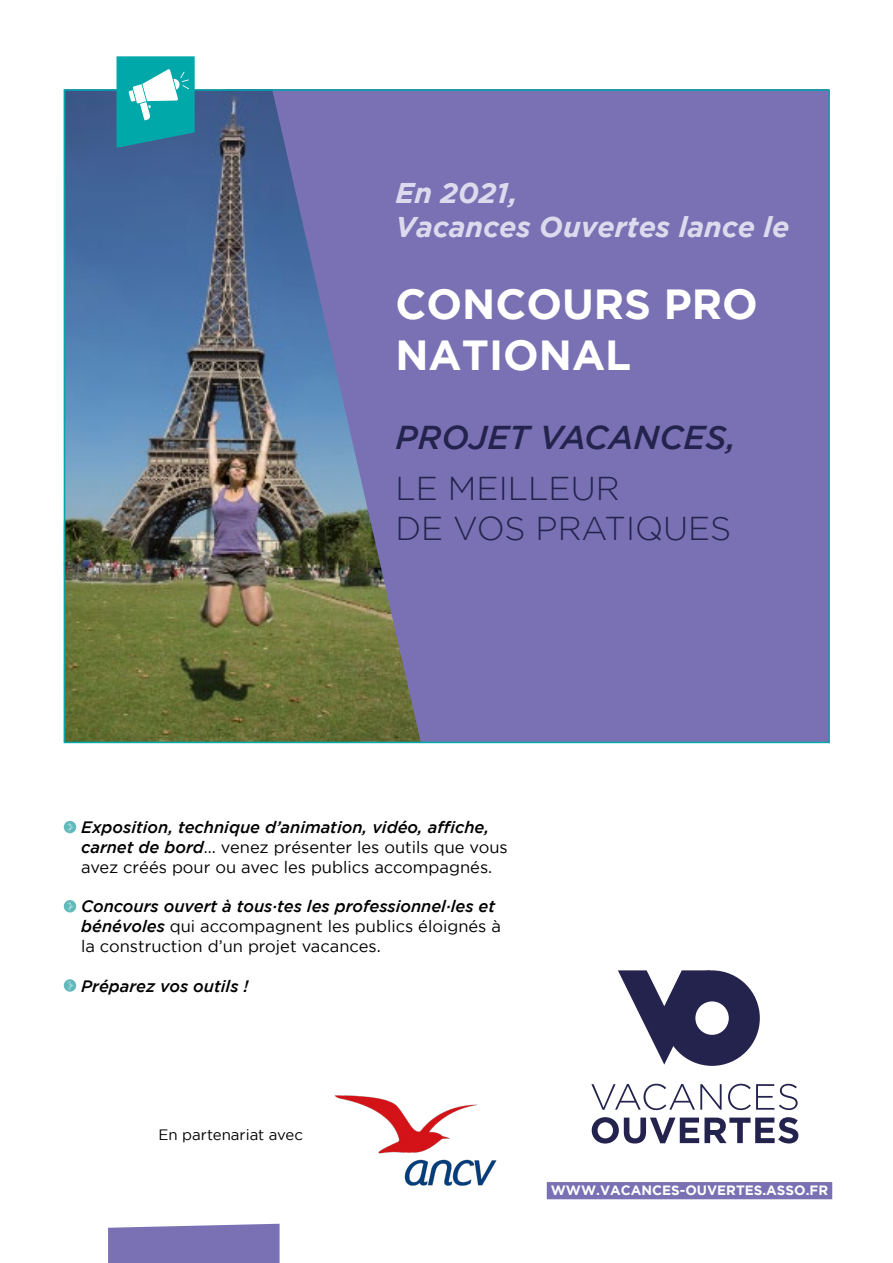
<style>
.page{position:relative;width:893px;height:1263px;background:#fff}
.page>*{position:absolute;margin:0;border:0;box-sizing:border-box;transform-origin:0 0}
.t1{font:700 42px/50.4px "Gotham";color:#fff}
.t2{font:300 33px/39.6px "Gotham";color:#24234d}
.t3{font:italic 500 33px "Gotham";color:#24234d}
.t4{font:italic 700 28.5px/34.2px "Gotham";color:#dddaee}
.t5{font:16.5px/19.8px "Gotham";color:#000}
.t6{font:italic 500 16.5px "Gotham";color:#000}
.t7{font:15px "Gotham";color:#000}
.t8{font:700 13.5px "Gotham";color:#fff}
.s1{font-weight:500;font-style:italic}
</style>
<div class="page">
<div style="left:226px;top:89px;width:603px;height:654px;background:#7971b3"></div>
<img style="left:67px;top:92px;width:354px;height:648px">
<svg style="left:618px;top:970px;width:142px;height:96px"></svg>
<svg style="left:591px;top:1084px;width:131px;height:26px"></svg>
<svg style="left:728px;top:1084px;width:70px;height:26px"></svg>
<svg style="left:592px;top:1117px;width:206px;height:26px"></svg>
<div style="left:547px;top:1182px;width:285px;height:17px;background:#7971b3"></div>
<svg style="left:117px;top:56px;width:78px;height:92px;background:#30afb5"></svg>
<div style="left:108px;top:1224px;width:172px;height:39px;background:#7971b3"></div>
<div style="left:64px;top:821px;width:12px;height:12px;background:#5fb9ba;border-radius:50%"></div>
<svg style="left:68px;top:823px;width:6px;height:8px"></svg>
<svg style="left:64px;top:900px;width:12px;height:12px"></svg>
<svg style="left:68px;top:902px;width:6px;height:9px"></svg>
<svg style="left:64px;top:979px;width:12px;height:13px"></svg>
<svg style="left:68px;top:981px;width:6px;height:9px"></svg>
<img style="left:334px;top:1095px;width:163px;height:91px">
<h3 class="t4" style="left:395px;top:175px;width:396px">En 2021,<br>Vacances Ouvertes lance le</h3>
<h1 class="t1" style="left:395px;top:278px;width:364px">CONCOURS PRO<br>NATIONAL</h1>
<h2 class="t3" style="left:395px;top:418px;width:342px">PROJET VACANCES,</h2>
<h2 class="t2" style="left:395px;top:468px;width:337px">LE MEILLEUR<br>DE VOS PRATIQUES</h2>
<p class="t5" style="left:81px;top:817px;width:428px"><span class="s1">Exposition, technique d’animation, vidéo, affiche, carnet de bord</span>... venez présenter les outils que vous avez créés pour ou avec les publics accompagnés.</p>
<p class="t5" style="left:81px;top:896px;width:421px"><span class="s1">Concours ouvert à tous·tes les professionnel·les et bénévoles</span> qui accompagnent les publics éloignés à la construction d’un projet vacances.</p>
<p class="t6" style="left:81px;top:976px;width:169px">Préparez vos outils !</p>
<p class="t7" style="left:158px;top:1126px;width:146px">En partenariat avec</p>
<p class="t8" style="left:551px;top:1182px;width:279px">WWW.VACANCES-OUVERTES.ASSO.FR</p>
</div>
